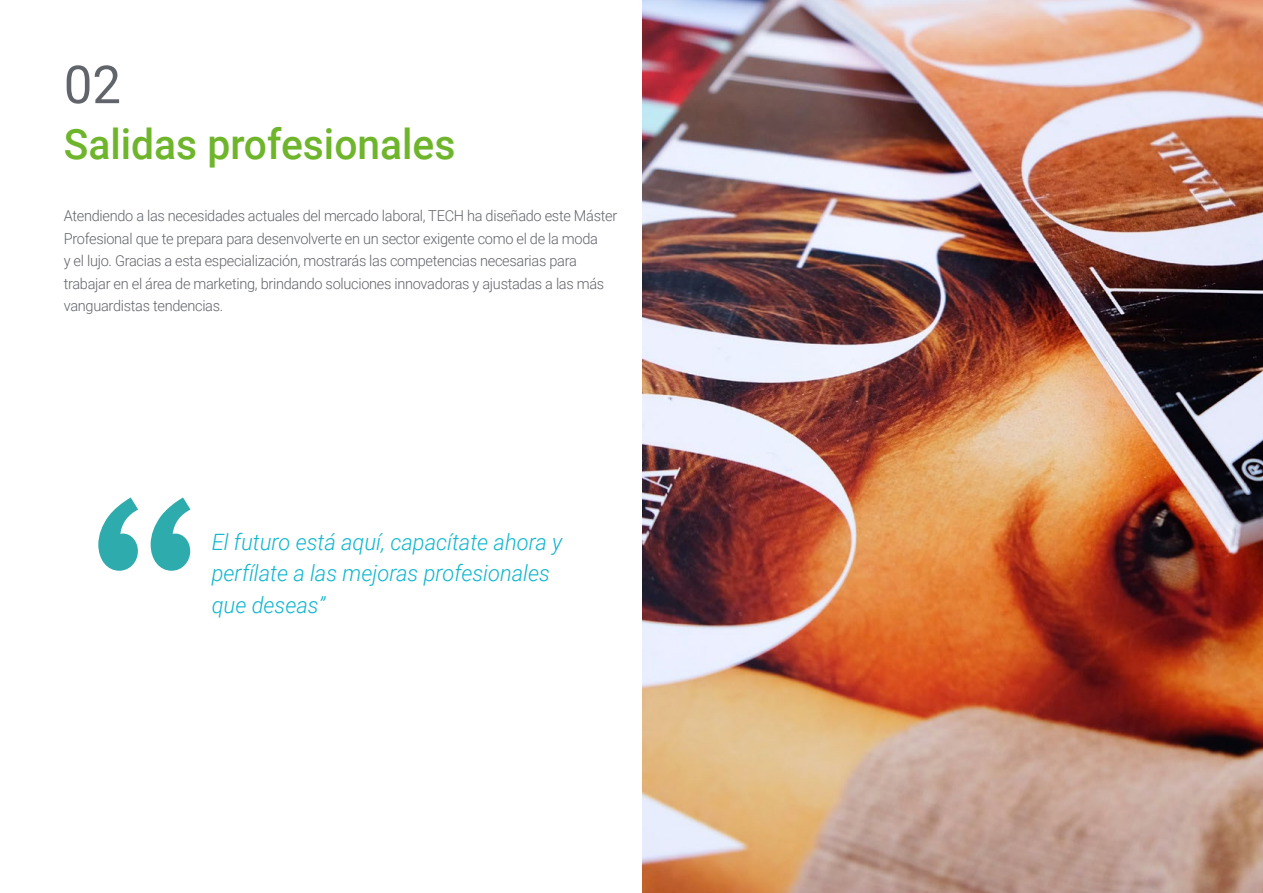
<style>
.page{position:relative;width:1263px;height:893px;background:#fff}
.page>*{position:absolute;margin:0;border:0;box-sizing:border-box;transform-origin:0 0}
.t1{font:52.5px "Roboto";color:#61646a}
.t2{font:500 42px "Roboto";color:#6eb52c}
.t3{font:italic 300 22.5px/31.5px "Roboto";color:#0fb6cf}
.t4{font:300 15px/22.5px "Roboto";letter-spacing:-.02em;color:#61646a}
</style>
<div class="page">
<img style="left:642px;top:0;width:621px;height:893px">
<svg style="left:98px;top:497px;width:92px;height:74px"></svg>
<h1 class="t1" style="left:64px;top:48px;width:59px">02</h1>
<h2 class="t2" style="left:64px;top:115px;width:393px">Salidas profesionales</h2>
<p class="t4" style="left:64px;top:204px;width:555px">Atendiendo a las necesidades actuales del mercado laboral, TECH ha diseñado este Máster Profesional que te prepara para desenvolverte en un sector exigente como el de la moda<br>y el lujo. Gracias a esta especialización, mostrarás las competencias necesarias para trabajar en el área de marketing, brindando soluciones innovadoras y ajustadas a las más vanguardistas tendencias.</p>
<h3 class="t3" style="left:212px;top:525px;width:352px">El futuro está aquí, capacítate ahora y perfílate a las mejoras profesionales que deseas”</h3>
</div>
